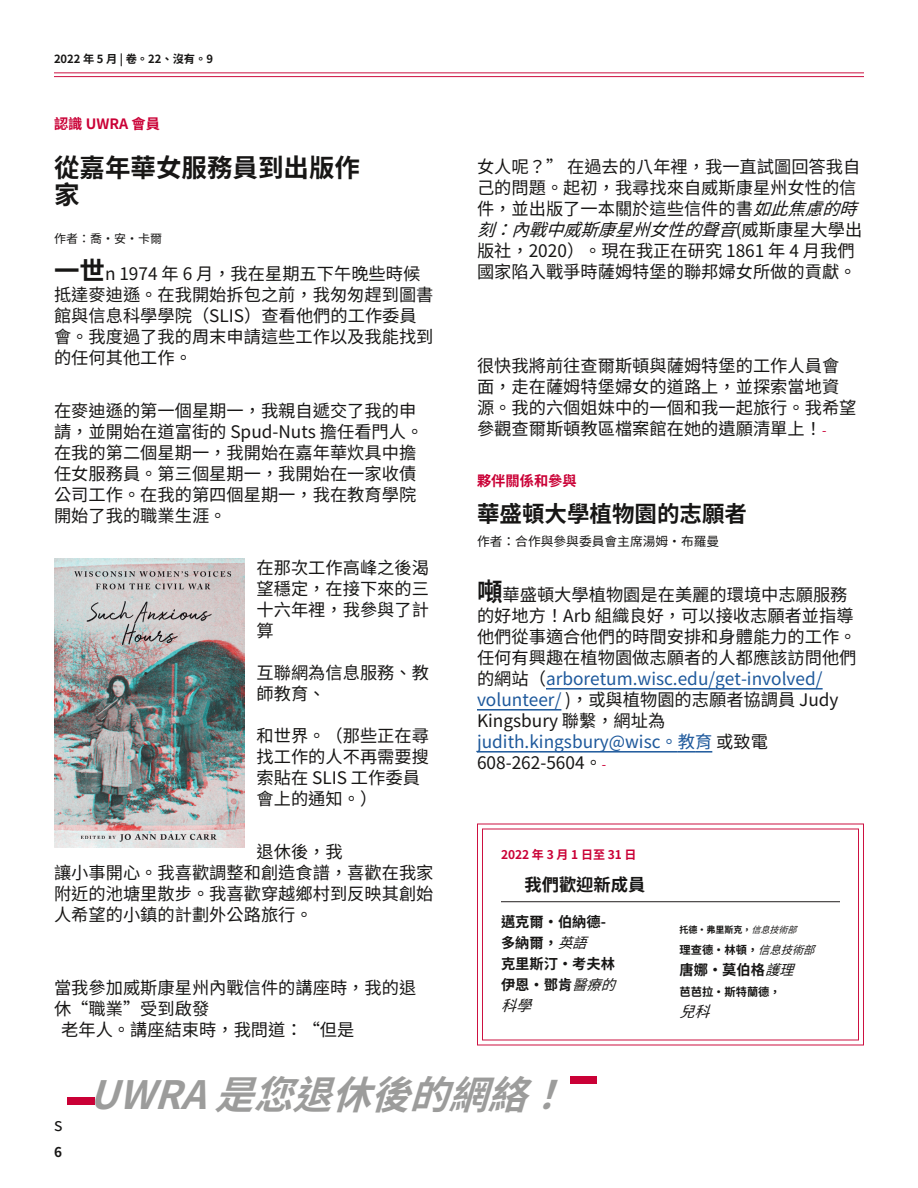
<style>
.page{position:relative;width:918px;height:1188px;background:#fff}
.page>*{position:absolute;margin:0;border:0;box-sizing:border-box;transform-origin:0 0}
.t1{font:108px "Noto Sans CJ Ktc";color:#ca0036}
.t2{font:102px "Noto Sans CJ Ktc";color:#ca0036}
.t3{font:italic 700 39px "Noto Sans CJ Ktc";color:#9c9c9b}
.t4{font:700 25.5px/27px "Noto Sans CJ Ktc";color:#171615}
.t5{font:700 22.5px "Noto Sans CJ Ktc";color:#171615}
.t6{font:18px "Noto Sans CJ Ktc";color:#171615}
.t7{font:17.25px/21px "Noto Sans CJ Ktc";color:#171615}
.t8{font:700 17.25px "Noto Sans CJ Ktc";color:#171615}
.t9{font:italic 15px "Noto Sans CJ Ktc";color:#171615}
.t10{font:700 14.25px/21px "Noto Sans CJ Ktc";color:#171615}
.t11{font:700 14.25px "Noto Sans CJ Ktc";color:#ca0036}
.t12{font:700 13.5px "Noto Sans CJ Ktc";color:#171615}
.t13{font:12.75px "Noto Sans CJ Ktc";color:#171615}
.t14{font:700 12px "Noto Sans CJ Ktc";color:#ca0036}
.t15{font:12px "Noto Sans CJ Ktc";color:#171615}
.t16{font:700 11.25px "Noto Sans CJ Ktc";color:#171615}
.t17{font:700 9px "Noto Sans CJ Ktc";color:#171615}
.s1{font-style:italic}
.s2{font-weight:700;font-size:25.5px}
.s3{font-size:12.75px;color:#ca0036}
.s4{color:#1d589b}
.s5{font-weight:400;font-style:italic}
</style>
<div class="page">
<hr style="left:54px;top:72px;width:810px;height:1px;background:#cd1141">
<hr style="left:54px;top:76px;width:810px;height:1px;background:#cd1141">
<svg style="left:477px;top:823px;width:387px;height:223px"></svg>
<div style="left:482px;top:828px;width:377px;height:213px;border:1px solid #cd1141"></div>
<img style="left:55px;top:559px;width:190px;height:289px">
<hr style="left:546px;top:688px;width:169px;height:2px;background:#1d589b">
<hr style="left:715px;top:688px;width:32px;height:2px;background:#1d589b">
<hr style="left:747px;top:688px;width:76px;height:2px;background:#1d589b">
<hr style="left:477px;top:709px;width:84px;height:2px;background:#1d589b">
<hr style="left:477px;top:751px;width:201px;height:2px;background:#1d589b">
<svg style="left:678px;top:751px;width:34px;height:2px"></svg>
<p class="t16" style="left:54px;top:50px;width:161px">2022 年 5 ⽉ | 卷。22、沒有。9</p>
<p class="t11" style="left:54px;top:112px;width:108px">認識 UWRA 會員</p>
<h3 class="t4" style="left:54px;top:152px;width:307px">從嘉年華⼥服務員到出版作家</h3>
<p class="t7" style="left:477px;top:155px;width:388px">⼥⼈呢？” 在過去的⼋年裡，我⼀直試圖回答我⾃ ⼰的問題。起初，我尋找來⾃威斯康星州⼥性的信件，並出版了⼀本關於這些信件的書<span class="s1">如此焦慮的時刻：內戰中威斯康星州⼥性的聲⾳</span>( 威斯康星 ⼤ 學出版社，2020）。現在我正在研究 1861 年 4 ⽉我們國家陷⼊戰爭時薩姆特堡的聯邦婦⼥所做的貢獻。</p>
<p class="t15" style="left:54px;top:229px;width:109px">作者：喬·安·卡爾</p>
<p class="t7" style="left:54px;top:262px;width:381px"><span class="s2">⼀世</span>n 1974 年 6 ⽉，我在星期五下午晚些時候抵達⿆迪遜。在我開始拆包之前，我匆匆趕到圖書館與信息科學學院（SLIS）查看他們的⼯作委員會。我度過了我的周末申請這些⼯作以及我能找到的任何其他⼯作。</p>
<p class="t7" style="left:477px;top:354px;width:381px">很快我將前往查爾斯頓與薩姆特堡的⼯作⼈員會⾯，⾛在薩姆特堡婦⼥的道路上，並探索當地資源。我的六個姐妹中的⼀個和我⼀起旅⾏。我希望參觀查爾斯頓教區檔案館在她的遺願清單上！<span class="s3">-</span></p>
<p class="t7" style="left:54px;top:399px;width:371px">在⿆迪遜的第⼀個星期⼀，我親⾃遞交了我的申請，並開始在道富街的 Spud-Nuts 擔任看⾨⼈。在我的第⼆個星期⼀，我開始在嘉年華炊具中擔任⼥服務員。第三個星期⼀，我開始在⼀家收債公司⼯作。在我的第四個星期⼀，我在教育學院開始了我的職業⽣涯。</p>
<p class="t11" style="left:477px;top:469px;width:101px">夥伴關係和參與</p>
<h3 class="t5" style="left:477px;top:496px;width:271px">華盛頓⼤學植物園的志願者</h3>
<p class="t13" style="left:477px;top:531px;width:244px">作者：合作與參與委員會主席湯姆·布羅曼</p>
<p class="t7" style="left:256px;top:556px;width:174px;text-align:justify">在那次⼯作⾼峰之後渴望穩定，在接下來的三⼗六年裡，我參與了計算</p>
<p class="t7" style="left:256px;top:661px;width:174px">互聯網為信息服務、教師教育、</p>
<p class="t7" style="left:256px;top:724px;width:174px">和世界。（那些正在尋找⼯作的⼈不再需要搜索貼在 SLIS ⼯作委員會上的通知。）</p>
<p class="t7" style="left:477px;top:583px;width:381px"><span class="s2">噸</span>華盛頓⼤學植物園是在美麗的環境中志願服務的好地⽅！Arb 組織良好，可以接收志願者並指導他們從事適合他們的時間安排和⾝體能⼒的⼯作。任何有興趣在植物園做志願者的⼈都應該訪問他們的網站（<span class="s4">arboretum.wisc.edu/get-involved/ volunteer/</span> )，或與植物園的志願者協調員 Judy<br>Kingsbury 聯繫，網址為<br><span class="s4">judith.kingsbury@wisc。教育</span>或致電<br>608-262-5604。<span class="s3">-</span></p>
<p class="t7" style="left:54px;top:840px;width:381px;text-indent:202px">退休後，我<br>讓⼩事開⼼。我喜歡調整和創造⾷譜，喜歡在我家附近的池塘⾥散步。我喜歡穿越鄉村到反映其創始⼈希望的⼩鎮的計劃外公路旅⾏。</p>
<p class="t14" style="left:501px;top:845px;width:137px">2022 年 3 ⽉ 1 ⽇⾄ 31 ⽇</p>
<p class="t8" style="left:525px;top:871px;width:122px">我們歡迎新成員</p>
<p class="t10" style="left:501px;top:910px;width:122px">邁克爾·伯納德-多納爾，<span class="s5">英語</span>克⾥斯汀·考夫林伊恩·鄧肯<span class="s5">醫療的</span></p>
<p class="t9" style="left:501px;top:993px;width:38px">科學</p>
<p class="t7" style="left:54px;top:976px;width:364px">當我參加威斯康星州內戰信件的講座時，我的退</p>
<p class="t7" style="left:54px;top:997px;width:157px">休“職業”受到啟發</p>
<p class="t7" style="left:61px;top:1018px;width:295px">⽼年⼈。講座結束時，我問道：“但是</p>
<h3 class="t3" style="left:89px;top:1064px;width:495px">UWRA是您退休後的網絡！</h3>
<h2 class="t2" style="left:565px;top:991px;width:37px">-</h2>
<h1 class="t1" style="left:62px;top:1006px;width:39px">-</h1>
<p class="t6" style="left:54px;top:1110px;width:10px">s</p>
<p class="t12" style="left:54px;top:1141px;width:9px">6</p>
<p class="t17" style="left:680px;top:922px;width:122px">托德·弗⾥斯克，<span class="s5">信息技術部</span></p>
<p class="t16" style="left:680px;top:941px;width:141px">理查德·林頓，<span class="s5">信息技術部</span></p>
<p class="t10" style="left:680px;top:958px;width:122px">唐娜·莫伯格<span class="s5">護理</span></p>
<p class="t16" style="left:680px;top:983px;width:103px">芭芭拉·斯特蘭德，</p>
<p class="t9" style="left:680px;top:999px;width:38px">兒科</p>
</div>
